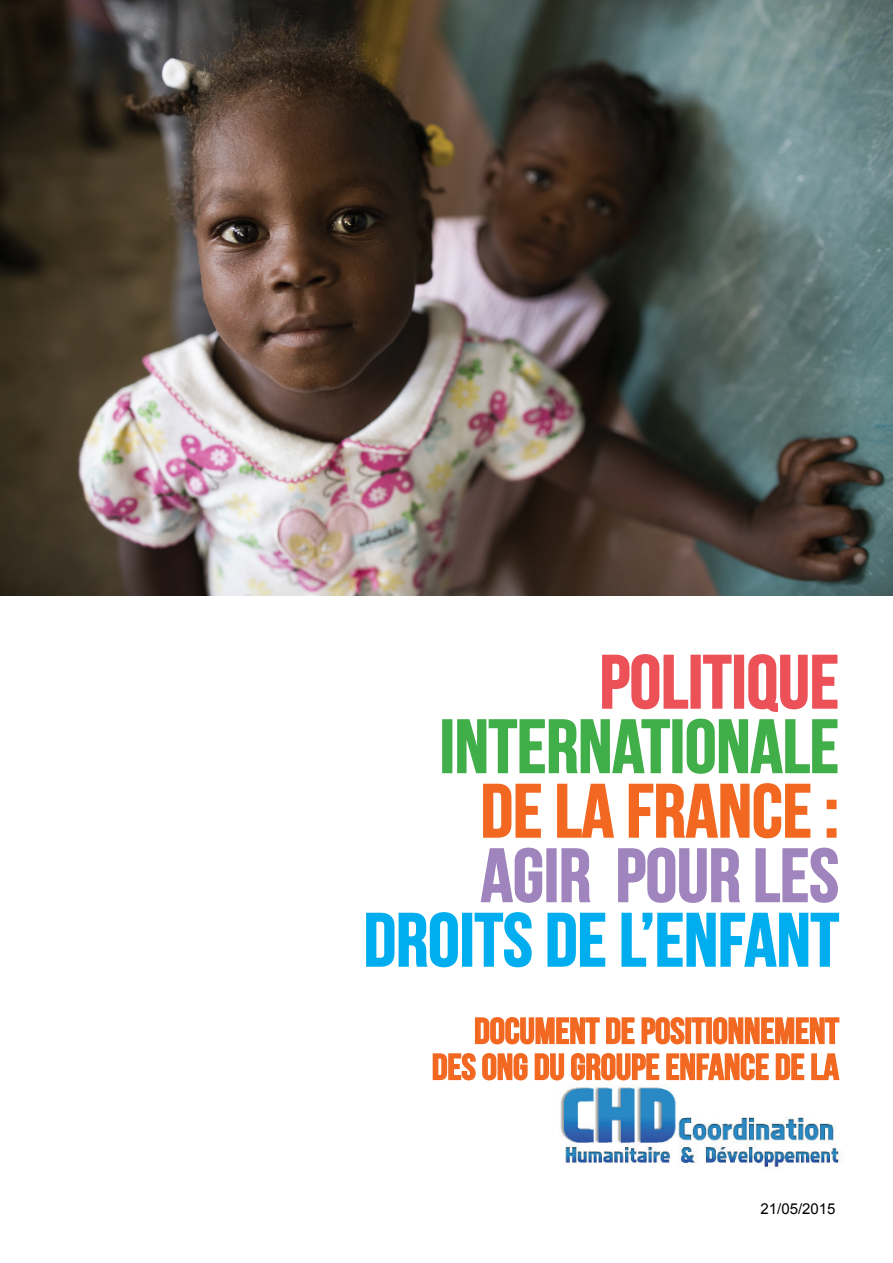
<style>
.page{position:relative;width:893px;height:1263px;background:#fff}
.page>*{position:absolute;margin:0;border:0;box-sizing:border-box;transform-origin:0 0}
.t1{font:75px "Bebas Neue";color:#00aeef;scale:1.06 1}
.t2{font:75px "Bebas Neue";color:#40ae49;scale:1.06 1}
.t3{font:75px "Bebas Neue";color:#f36821;scale:1.06 1}
.t4{font:75px "Bebas Neue";color:#9f84bd;scale:1.06 1}
.t5{font:75px "Bebas Neue";color:#ec5158;scale:1.06 1}
.t6{font:36px/36px "Bebas Neue";color:#f36821;scale:1.06 1}
.t7{font:15px "Arial";color:#000}
</style>
<div class="page">
<div style="left:442px;top:719px;width:10px;height:54px;border:2px solid #40ae49"></div>
<svg style="left:457px;top:654px;width:381px;height:120px"></svg>
<svg style="left:483px;top:783px;width:58px;height:55px"></svg>
<svg style="left:557px;top:783px;width:57px;height:55px"></svg>
<svg style="left:628px;top:783px;width:183px;height:56px"></svg>
<svg style="left:826px;top:799px;width:11px;height:39px"></svg>
<svg style="left:480px;top:847px;width:63px;height:56px"></svg>
<div style="left:546px;top:848px;width:11px;height:54px;border:2px solid #9f84bd"></div>
<svg style="left:561px;top:848px;width:30px;height:55px"></svg>
<svg style="left:618px;top:847px;width:122px;height:56px"></svg>
<svg style="left:755px;top:847px;width:83px;height:56px"></svg>
<svg style="left:366px;top:912px;width:92px;height:56px"></svg>
<div style="left:462px;top:913px;width:10px;height:54px;border:2px solid #00aeef"></div>
<svg style="left:474px;top:912px;width:58px;height:56px"></svg>
<svg style="left:547px;top:912px;width:59px;height:55px"></svg>
<svg style="left:621px;top:912px;width:219px;height:55px"></svg>
<svg style="left:475px;top:1017px;width:160px;height:28px"></svg>
<svg style="left:641px;top:1017px;width:44px;height:28px"></svg>
<div style="left:685px;top:1017px;width:6px;height:27px;border:2px solid #f36821"></div>
<svg style="left:691px;top:1017px;width:149px;height:28px"></svg>
<svg style="left:432px;top:1053px;width:96px;height:28px"></svg>
<svg style="left:534px;top:1053px;width:235px;height:28px"></svg>
<svg style="left:775px;top:1053px;width:65px;height:28px"></svg>
<img style="left:560px;top:1084px;width:282px;height:84px">
<img style="left:0;top:0;width:893px;height:595px">
<h1 class="t5" style="left:600px;top:641px;width:227px">POLITIQUE</h1>
<h1 class="t2" style="left:440px;top:705px;width:378px">INTERNATIONALE</h1>
<h1 class="t3" style="left:481px;top:770px;width:340px">DE LA FRANCE :</h1>
<h1 class="t4" style="left:481px;top:834px;width:340px">AGIR POUR LES</h1>
<h1 class="t1" style="left:364px;top:899px;width:449px">DROITS DE L’ENFANT</h1>
<p class="t6" style="left:432px;top:1012px;width:385px;text-indent:42px">DOCUMENT DE POSITIONNEMENT<br>DES ONG DU GROUPE ENFANCE</p>
<p class="t6" style="left:775px;top:1048px;width:61px">DE LA</p>
<p class="t7" style="left:761px;top:1199px;width:77px">21/05/2015</p>
</div>
